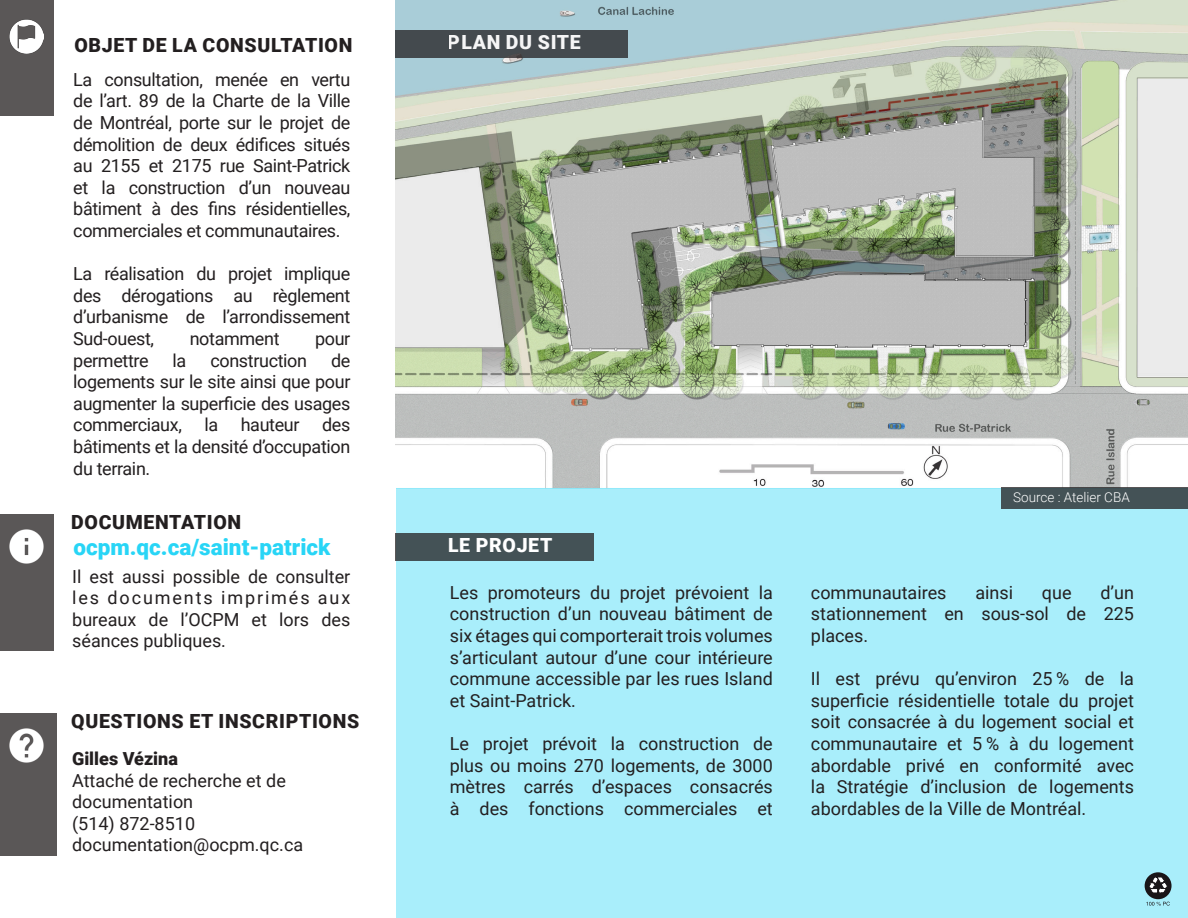
<style>
.page{position:relative;width:1188px;height:918px;background:#fff}
.page>*{position:absolute;margin:0;border:0;box-sizing:border-box;transform-origin:0 0}
.t1{font:900 22.5px "Roboto";color:#28d5f6}
.t2{font:900 19.5px "Roboto";letter-spacing:.035em;color:#231f20}
.t3{font:900 19.5px "Roboto";letter-spacing:.035em;color:#fff}
.t4{font:18px/21.6px "Roboto";color:#231f20;text-align:justify}
.t5{font:18px "Roboto";letter-spacing:-.02em;color:#231f20}
.t6{font:900 18px "Roboto";color:#231f20}
.t7{font:300 13.5px "Roboto";color:#fff}
</style>
<div class="page">
<div style="left:0;top:714px;width:57px;height:142px;background:#5a5757"></div>
<div style="left:396px;top:488px;width:792px;height:430px;background:#a9eefb"></div>
<img style="left:396px;top:0;width:792px;height:488px">
<div style="left:1001px;top:488px;width:187px;height:21px;background:#445256"></div>
<div style="left:0;top:515px;width:54px;height:136px;background:#5a5757"></div>
<div style="left:0;top:0;width:54px;height:116px;background:#5a5757"></div>
<svg style="left:1145px;top:872px;width:27px;height:27px"></svg>
<svg style="left:1148px;top:877px;width:19px;height:19px"></svg>
<svg style="left:1146px;top:902px;width:24px;height:4px"></svg>
<div style="left:396px;top:31px;width:232px;height:27px;background:#444a4e"></div>
<div style="left:396px;top:533px;width:198px;height:28px;background:#445256"></div>
<img style="left:9px;top:728px;width:35px;height:35px">
<img style="left:9px;top:529px;width:35px;height:35px">
<img style="left:9px;top:19px;width:35px;height:35px">
<p class="t2" style="left:74px;top:31px;width:280px">OBJET DE LA CONSULTATION</p>
<p class="t3" style="left:448px;top:29px;width:134px">PLAN DU SITE</p>
<p class="t4" style="left:73px;top:68px;width:279px">La consultation, menée en vertu de l’art. 89 de la Charte de la Ville de Montréal, porte sur le projet de démolition de deux édifices situés au 2155 et 2175 rue Saint-Patrick et la construction d’un nouveau bâtiment à des fins résidentielles, commerciales et communautaires.</p>
<p class="t4" style="left:73px;top:262px;width:279px">La réalisation du projet implique des dérogations au règlement d’urbanisme de l’arrondissement Sud-ouest,</p>
<p class="t5" style="left:190px;top:326px;width:91px">notamment</p>
<p class="t4" style="left:315px;top:327px;width:37px">pour</p>
<p class="t4" style="left:73px;top:349px;width:279px;text-indent:258px">de logements sur le site ainsi que pour augmenter la superficie des usages commerciaux, la hauteur des bâtiments et la densité d’occupation du terrain.</p>
<p class="t5" style="left:73px;top:348px;width:77px">permettre</p>
<p class="t4" style="left:173px;top:349px;width:15px">la</p>
<p class="t5" style="left:210px;top:348px;width:98px">construction</p>
<p class="t2" style="left:71px;top:509px;width:172px">DOCUMENTATION</p>
<p class="t1" style="left:73px;top:532px;width:259px">ocpm.qc.ca/saint-patrick</p>
<p class="t4" style="left:72px;top:565px;width:280px">Il est aussi possible de consulter les documents imprimés aux bureaux de l’OCPM et lors des séances publiques.</p>
<p class="t2" style="left:71px;top:708px;width:290px">QUESTIONS ET INSCRIPTIONS</p>
<p class="t6" style="left:72px;top:746px;width:107px">Gilles Vézina</p>
<p class="t4" style="left:72px;top:769px;width:215px">Attaché de recherche et de documentation</p>
<p class="t4" style="left:72px;top:812px;width:125px">(514) 872-8510</p>
<p class="t4" style="left:72px;top:833px;width:233px">documentation@ocpm.qc.ca</p>
<p class="t3" style="left:448px;top:531px;width:106px">LE PROJET</p>
<p class="t4" style="left:450px;top:581px;width:325px">Les promoteurs du projet prévoient la construction d’un nouveau bâtiment de six étages qui comporterait trois volumes s’articulant autour d’une cour intérieure commune accessible par les rues Island et Saint-Patrick.</p>
<p class="t4" style="left:450px;top:732px;width:325px">Le projet prévoit la construction de plus ou moins 270 logements, de 3000 mètres carrés d’espaces consacrés à des fonctions commerciales et</p>
<p class="t7" style="left:1013px;top:488px;width:118px">Source : Atelier CBA</p>
<p class="t4" style="left:811px;top:581px;width:325px;text-indent:289px">d’un stationnement en sous-sol de 225 places.</p>
<p class="t4" style="left:811px;top:667px;width:325px">Il est prévu qu’environ 25 % de la superficie résidentielle totale du projet soit consacrée à du logement social et communautaire et 5 % à du logement abordable privé en conformité avec la Stratégie d’inclusion de logements abordables de la Ville de Montréal.</p>
<p class="t4" style="left:811px;top:581px;width:137px">communautaires</p>
<p class="t4" style="left:975px;top:581px;width:39px">ainsi</p>
<p class="t4" style="left:1042px;top:581px;width:31px">que</p>
</div>
